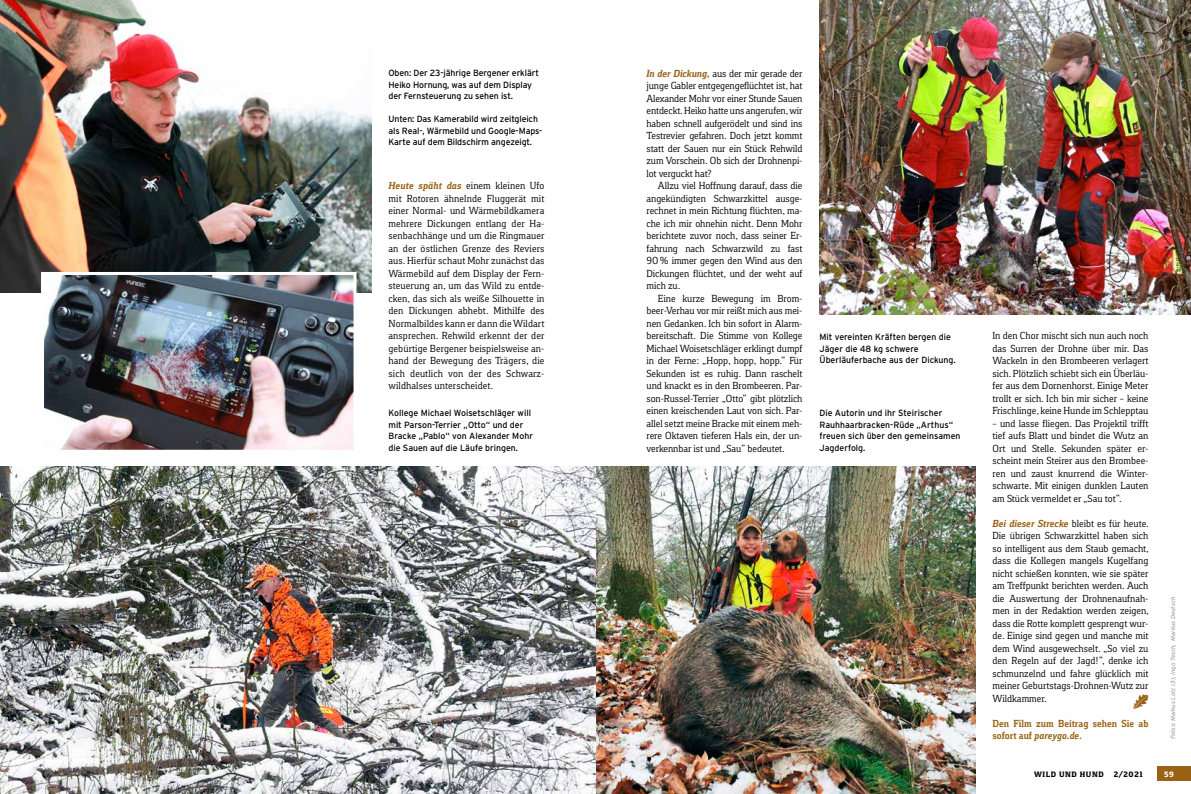
<style>
.page{position:relative;width:1191px;height:794px;background:#fff}
.page>*{position:absolute;margin:0;border:0;box-sizing:border-box;transform-origin:0 0}
.t1{font:21.6px "Wu H Sonderzeichen";color:#996214}
.t2{font:10.5px/12.5px "Foral Pro";color:#000;text-align:justify}
.t3{font:700 10.5px/12.5px "Foral Pro";color:#996214}
.t4{font:9px/11.5px "Parey Interstate";letter-spacing:-.005em;color:#000}
.t5{font:800 8px "Foral Pro";letter-spacing:.075em;color:#000}
.t6{font:800 8px "Foral Pro";color:#fff}
.t7{font:italic 6px "Parey Interstate";color:#a4a4a4}
.s1{font-weight:700;font-style:italic;color:#996214}
.s2{font-style:italic}
</style>
<div class="page">
<div style="left:1157px;top:766px;width:34px;height:14px;background:#996214"></div>
<img style="left:0;top:466px;width:975px;height:328px">
<img style="left:0;top:0;width:371px;height:292px">
<img style="left:45px;top:276px;width:307px;height:173px">
<div style="left:41px;top:272px;width:315px;height:181px;border:3px solid #fff"></div>
<img style="left:819px;top:0;width:372px;height:314px">
<p class="t4" style="left:388px;top:67px;width:152px">Oben: Der 23-jährige Bergener erklärt<br>Heiko Hornung, was auf dem Display der Fernsteuerung zu sehen ist.</p>
<p class="t4" style="left:388px;top:113px;width:155px">Unten: Das Kamerabild wird zeitgleich als Real-, Wärmebild und Google-Maps-<br>Karte auf dem Bildschirm angezeigt.</p>
<p class="t2" style="left:388px;top:179px;width:157px"><span class="s1">Heute späht das</span> einem kleinen Ufo mit Rotoren ähnelnde Fluggerät mit einer Normal- und Wärmebildkamera mehrere Dickungen entlang der Ha&shy;senbachhänge und um die Ringmauer an der östlichen Grenze des Reviers aus. Hierfür schaut Mohr zunächst das Wärmebild auf dem Display der Fern&shy;steuerung an, um das Wild zu entde&shy;cken, das sich als weiße Silhouette in den Dickungen abhebt. Mithilfe des Normalbildes kann er dann die Wildart ansprechen. Rehwild erkennt der der gebürtige Bergener beispielsweise an&shy;hand der Bewegung des Trägers, die sich deutlich von der des Schwarz&shy;wildhalses unterscheidet.</p>
<p class="t4" style="left:388px;top:407px;width:146px">Kollege Michael Woisetschläger will mit Parson-Terrier „Otto“ und der Bracke „Pablo“ von Alexander Mohr die Sauen auf die Läufe bringen.</p>
<p class="t2" style="left:646px;top:67px;width:157px"><span class="s1">In der Dickung,</span> aus der mir gerade der junge Gabler entgegengeflüchtet ist, hat Alexander Mohr vor einer Stunde Sauen entdeckt. Heiko hatte uns angerufen, wir haben schnell aufgerödelt und sind ins Testrevier gefahren. Doch jetzt kommt statt der Sauen nur ein Stück Rehwild zum Vorschein. Ob sich der Drohnenpi&shy;lot verguckt hat?</p>
<p class="t2" style="left:646px;top:179px;width:157px;text-indent:11px">Allzu viel Hoffnung darauf, dass die angekündigten Schwarzkittel ausge&shy;rechnet in mein Richtung flüchten, ma&shy;che ich mir ohnehin nicht. Denn Mohr berichtete zuvor noch, dass seiner Er&shy;fahrung nach Schwarzwild zu fast 90% immer gegen den Wind aus den Dickungen flüchtet, und der weht auf mich zu.</p>
<p class="t2" style="left:646px;top:292px;width:157px;text-indent:11px">Eine kurze Bewegung im Brom&shy;beer-Verhau vor mir reißt mich aus mei&shy;nen Gedanken. Ich bin sofort in Alarm&shy;bereitschaft. Die Stimme von Kollege Michael Woisetschläger erklingt dumpf in der Ferne: „Hopp, hopp, hopp.“ Für Sekunden ist es ruhig. Dann raschelt und knackt es in den Brombeeren. Par&shy;son-Russel-Terrier „Otto“ gibt plötzlich einen kreischenden Laut von sich. Par&shy;allel setzt meine Bracke mit einem meh&shy;rere Oktaven tieferen Hals ein, der un&shy;verkennbar ist und „Sau“ bedeutet.</p>
<p class="t4" style="left:819px;top:331px;width:138px">Mit vereinten Kräften bergen die<br>Jäger die 48 kg schwere<br>Überläuferbache aus der Dickung.</p>
<p class="t4" style="left:819px;top:407px;width:142px">Die Autorin und ihr Steirischer<br>Rauhhaarbracken-Rüde „Arthus“ freuen sich über den gemeinsamen<br>Jagderfolg.</p>
<p class="t2" style="left:992px;top:329px;width:157px">In den Chor mischt sich nun auch noch das Surren der Drohne über mir. Das Wackeln in den Brombeeren verlagert sich. Plötzlich schiebt sich ein Überläu&shy;fer aus dem Dornenhorst. Einige Meter trollt er sich. Ich bin mir sicher – keine Frischlinge, keine Hunde im Schlepptau</p>
<p class="t2" style="left:992px;top:417px;width:157px">– und lasse fliegen. Das Projektil trifft tief aufs Blatt und bindet die Wutz an Ort und Stelle. Sekunden später er&shy;scheint mein Steirer aus den Brombee&shy;ren und zaust knurrend die Winter&shy;schwarte. Mit einigen dunklen Lauten am Stück vermeldet er „Sau tot“.</p>
<p class="t2" style="left:992px;top:517px;width:158px"><span class="s1">Bei dieser Strecke</span> bleibt es für heute.<br>Die übrigen Schwarzkittel haben sich so intelligent aus dem Staub gemacht, dass die Kollegen mangels Kugelfang nicht schießen konnten, wie sie später am Treffpunkt berichten werden. Auch die Auswertung der Drohnenaufnah&shy;men in der Redaktion werden zeigen, dass die Rotte komplett gesprengt wur&shy;de. Einige sind gegen und manche mit dem Wind ausgewechselt. „So viel zu den Regeln auf der Jagd!“, denke ich schmunzelnd und fahre glücklich mit meiner Geburtstags-Drohnen-Wutz zur Wildkammer.</p>
<p class="t3" style="left:992px;top:717px;width:157px">Den Film zum Beitrag sehen Sie ab sofort auf <span class="s2">pareygo.de</span>.</p>
<h1 class="t1" style="left:1133px;top:690px;width:17px">e</h1>
<p class="t7" style="left:1169px;top:739px;width:144px;rotate:-90deg">Foto:s Markus Lotz (3), Ingo Tesch, Markus Deutsch</p>
<p class="t5" style="left:1034px;top:769px;width:71px">WILD UND HUND</p>
<p class="t5" style="left:1113px;top:769px;width:31px">2/2021</p>
<p class="t6" style="left:1164px;top:769px;width:11px">59</p>
</div>
